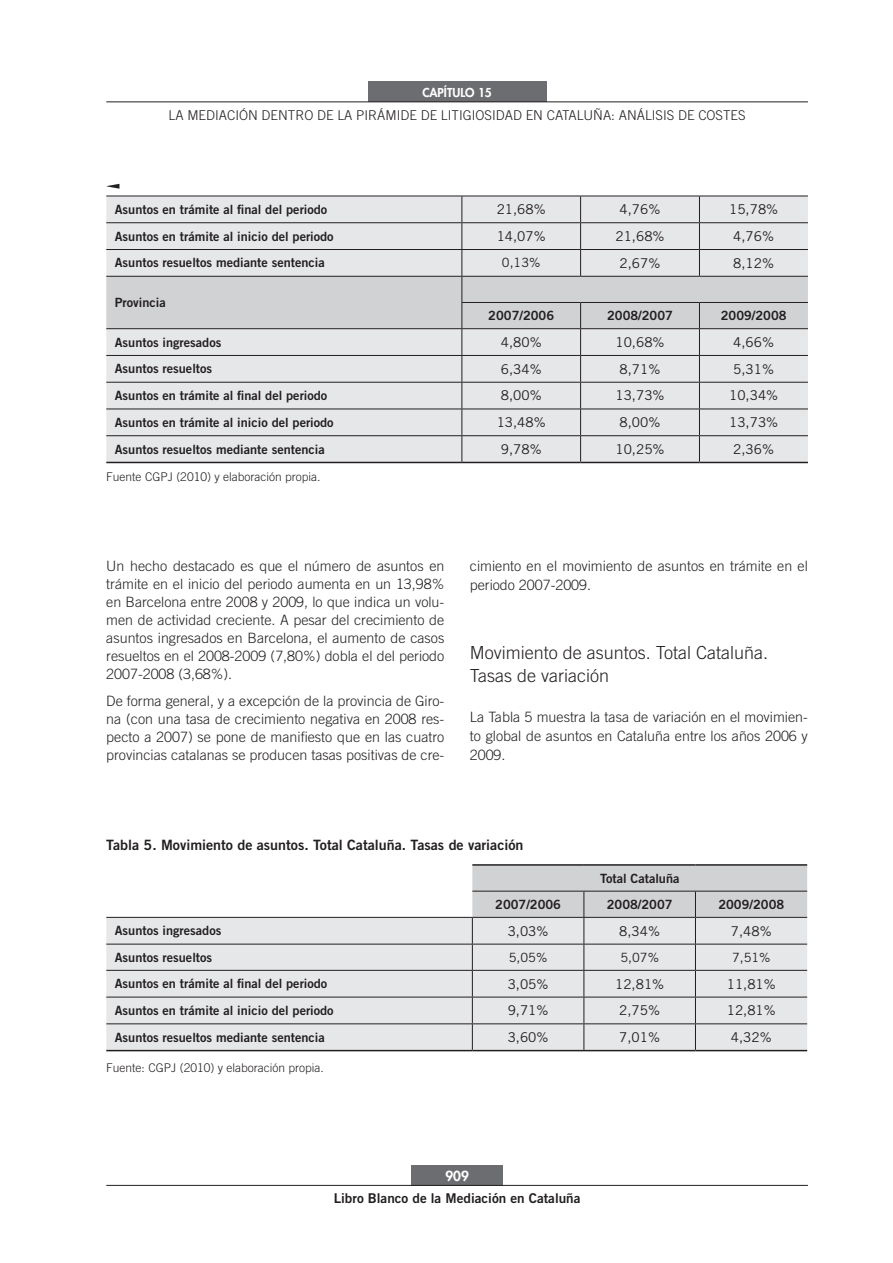
<style>
.page{position:relative;width:893px;height:1263px;background:#fff}
.page>*{position:absolute;margin:0;border:0;box-sizing:border-box;transform-origin:0 0}
.t1{font:300 18px/22.8px "Trade Gothic LT Std";color:#231f20}
.t2{font:300 14.25px/18.1px "Trade Gothic LT Std";color:#231f20;text-align:justify}
.t3{font:14.25px "Trade Gothic LT Std Bd 2";color:#231f20}
.t4{font:13.5px "Trade Gothic LT Std";color:#231f20}
.t5{font:300 13.5px "Trade Gothic LT Std";color:#231f20}
.t6{font:13.5px "Trade Gothic LT Std Bd 2";color:#231f20}
.t7{font:800 13.5px "Futura Std";color:#fff}
.t8{font:12.75px "Trade Gothic LT Std Bd 2";color:#231f20}
.t9{font:12.75px "Trade Gothic LT Std";color:#231f20}
.t10{font:300 12px "Trade Gothic LT Std";color:#231f20}
.t11{font:800 12px "Futura Std";color:#fff}
</style>
<div class="page">
<div style="left:411px;top:1165px;width:92px;height:20px;background:#6c6d70"></div>
<div style="left:368px;top:82px;width:179px;height:20px;background:#6c6d70"></div>
<hr style="left:106px;top:1185px;width:702px;height:1px;background:#231f20">
<hr style="left:106px;top:102px;width:702px;height:1px;background:#231f20">
<hr style="left:106px;top:462px;width:356px;height:1px;background:#231f20">
<hr style="left:462px;top:462px;width:119px;height:1px;background:#231f20">
<hr style="left:581px;top:462px;width:118px;height:1px;background:#231f20">
<hr style="left:699px;top:462px;width:109px;height:1px;background:#231f20">
<svg style="left:106px;top:196px;width:702px;height:266px;background:#dadbdd"></svg>
<div style="left:106px;top:918px;width:366px;height:132px;background:#e6e7e9"></div>
<hr style="left:106px;top:944px;width:366px;height:1px;background:#231f20">
<hr style="left:106px;top:970px;width:366px;height:1px;background:#231f20">
<hr style="left:106px;top:997px;width:366px;height:1px;background:#231f20">
<hr style="left:106px;top:1023px;width:366px;height:1px;background:#231f20">
<svg style="left:472px;top:866px;width:335px;height:184px;background:#d8d9db"></svg>
<hr style="left:106px;top:1050px;width:366px;height:1px;background:#231f20">
<hr style="left:472px;top:1050px;width:112px;height:1px;background:#231f20">
<hr style="left:584px;top:1050px;width:111px;height:1px;background:#231f20">
<hr style="left:695px;top:1050px;width:112px;height:1px;background:#231f20">
<hr style="left:472px;top:864px;width:112px;height:2px;background:#231f20">
<hr style="left:584px;top:864px;width:111px;height:2px;background:#231f20">
<hr style="left:695px;top:864px;width:112px;height:2px;background:#231f20">
<hr style="left:472px;top:917px;width:112px;height:1px;background:#231f20">
<hr style="left:584px;top:917px;width:111px;height:1px;background:#231f20">
<hr style="left:695px;top:917px;width:112px;height:1px;background:#231f20">
<hr style="left:106px;top:917px;width:366px;height:1px;background:#231f20">
<p class="t11" style="left:422px;top:85px;width:71px">CAPÍTULO 15</p>
<p class="t5" style="left:169px;top:107px;width:27px">La mediaci</p>
<p class="t5" style="left:239px;top:107px;width:32px">ón dentro</p>
<p class="t5" style="left:317px;top:107px;width:48px">delapirámide</p>
<p class="t5" style="left:421px;top:107px;width:28px">de litigiosidad</p>
<p class="t5" style="left:526px;top:107px;width:38px">en Catalu</p>
<p class="t5" style="left:593px;top:107px;width:34px">ña: análisis</p>
<p class="t5" style="left:678px;top:107px;width:29px">de costes</p>
<p class="t8" style="left:115px;top:201px;width:214px">Asuntos en trámite al final del periodo</p>
<p class="t4" style="left:497px;top:201px;width:51px">21,68%</p>
<p class="t4" style="left:620px;top:201px;width:42px">4,76%</p>
<p class="t4" style="left:729px;top:201px;width:51px">15,78%</p>
<p class="t8" style="left:115px;top:228px;width:220px">Asuntos en trámite al inicio del periodo</p>
<p class="t4" style="left:497px;top:228px;width:51px">14,07%</p>
<p class="t4" style="left:615px;top:228px;width:51px">21,68%</p>
<p class="t4" style="left:733px;top:228px;width:42px">4,76%</p>
<p class="t8" style="left:115px;top:255px;width:211px">Asuntos resueltos mediante sentencia</p>
<p class="t9" style="left:502px;top:255px;width:40px">0,13%</p>
<p class="t4" style="left:620px;top:255px;width:42px">2,67%</p>
<p class="t4" style="left:733px;top:255px;width:42px">8,12%</p>
<p class="t8" style="left:115px;top:295px;width:52px">Provincia</p>
<p class="t8" style="left:488px;top:308px;width:67px">2007/2006</p>
<p class="t8" style="left:607px;top:308px;width:67px">2008/2007</p>
<p class="t8" style="left:721px;top:308px;width:67px">2009/2008</p>
<p class="t8" style="left:115px;top:334px;width:108px">Asuntos ingresados</p>
<p class="t4" style="left:501px;top:334px;width:42px">4,80%</p>
<p class="t4" style="left:615px;top:334px;width:51px">10,68%</p>
<p class="t4" style="left:733px;top:334px;width:42px">4,66%</p>
<p class="t8" style="left:115px;top:361px;width:99px">Asuntos resueltos</p>
<p class="t4" style="left:501px;top:361px;width:42px">6,34%</p>
<p class="t4" style="left:620px;top:361px;width:42px">8,71%</p>
<p class="t4" style="left:733px;top:361px;width:42px">5,31%</p>
<p class="t8" style="left:115px;top:388px;width:214px">Asuntos en trámite al final del periodo</p>
<p class="t4" style="left:501px;top:387px;width:42px">8,00%</p>
<p class="t4" style="left:615px;top:387px;width:51px">13,73%</p>
<p class="t4" style="left:729px;top:387px;width:51px">10,34%</p>
<p class="t8" style="left:115px;top:414px;width:220px">Asuntos en trámite al inicio del periodo</p>
<p class="t4" style="left:497px;top:414px;width:51px">13,48%</p>
<p class="t4" style="left:620px;top:414px;width:42px">8,00%</p>
<p class="t4" style="left:729px;top:414px;width:51px">13,73%</p>
<p class="t8" style="left:115px;top:441px;width:211px">Asuntos resueltos mediante sentencia</p>
<p class="t4" style="left:501px;top:441px;width:42px">9,78%</p>
<p class="t4" style="left:615px;top:441px;width:51px">10,25%</p>
<p class="t4" style="left:733px;top:441px;width:42px">2,36%</p>
<p class="t10" style="left:106px;top:469px;width:216px">Fuente CGPJ (2010) y elaboración propia.</p>
<p class="t2" style="left:106px;top:556px;width:340px">Un hecho destacado es que el número de asuntos en trámite en el inicio del periodo aumenta en un 13,98% en Barcelona entre 2008 y 2009, lo que indica un volu&shy;men de actividad creciente. A pesar del crecimiento de asuntos ingresados en Barcelona, el aumento de casos resueltos en el 2008-2009 (7,80%) dobla el del periodo 2007-2008 (3,68%).</p>
<p class="t2" style="left:106px;top:692px;width:340px">De forma general, y a excepción de la provincia de Giro&shy;na (con una tasa de crecimiento negativa en 2008 res&shy;pecto a 2007) se pone de manifiesto que en las cuatro provincias catalanas se producen tasas positivas de cre-</p>
<p class="t2" style="left:470px;top:556px;width:339px;line-height:19px">cimiento en el movimiento de asuntos en trámite en el periodo 2007-2009.</p>
<p class="t1" style="left:470px;top:641px;width:300px">Movimiento de asuntos. Total Cataluña.<br>Tasas de variación</p>
<p class="t2" style="left:470px;top:707px;width:340px;line-height:19px">La Tabla 5 muestra la tasa de variación en el movimien&shy;to global de asuntos en Cataluña entre los años 2006 y 2009.</p>
<p class="t3" style="left:106px;top:836px;width:419px">Tabla 5. Movimiento de asuntos. Total Cataluña. Tasas de variación</p>
<p class="t8" style="left:600px;top:870px;width:81px">Total Cataluña</p>
<p class="t8" style="left:495px;top:896px;width:67px">2007/2006</p>
<p class="t8" style="left:607px;top:896px;width:67px">2008/2007</p>
<p class="t8" style="left:718px;top:896px;width:67px">2009/2008</p>
<p class="t8" style="left:115px;top:923px;width:108px">Asuntos ingresados</p>
<p class="t4" style="left:508px;top:923px;width:42px">3,03%</p>
<p class="t4" style="left:619px;top:923px;width:42px">8,34%</p>
<p class="t4" style="left:731px;top:923px;width:42px">7,48%</p>
<p class="t8" style="left:115px;top:949px;width:99px">Asuntos resueltos</p>
<p class="t9" style="left:509px;top:949px;width:40px">5,05%</p>
<p class="t9" style="left:620px;top:949px;width:40px">5,07%</p>
<p class="t9" style="left:732px;top:949px;width:40px">7,51%</p>
<p class="t8" style="left:115px;top:976px;width:214px">Asuntos en trámite al final del periodo</p>
<p class="t4" style="left:508px;top:976px;width:42px">3,05%</p>
<p class="t4" style="left:615px;top:976px;width:51px">12,81%</p>
<p class="t4" style="left:727px;top:976px;width:51px">11,81%</p>
<p class="t8" style="left:115px;top:1002px;width:220px">Asuntos en trámite al inicio del periodo</p>
<p class="t4" style="left:508px;top:1002px;width:42px">9,71%</p>
<p class="t4" style="left:619px;top:1002px;width:42px">2,75%</p>
<p class="t4" style="left:727px;top:1002px;width:51px">12,81%</p>
<p class="t8" style="left:115px;top:1029px;width:211px">Asuntos resueltos mediante sentencia</p>
<p class="t4" style="left:508px;top:1029px;width:42px">3,60%</p>
<p class="t4" style="left:619px;top:1029px;width:42px">7,01%</p>
<p class="t4" style="left:731px;top:1029px;width:42px">4,32%</p>
<p class="t10" style="left:106px;top:1060px;width:219px">Fuente: CGPJ (2010) y elaboración propia.</p>
<p class="t7" style="left:445px;top:1167px;width:25px">909</p>
<p class="t6" style="left:334px;top:1190px;width:248px">Libro Blanco de la Mediación en Cataluña</p>
</div>
